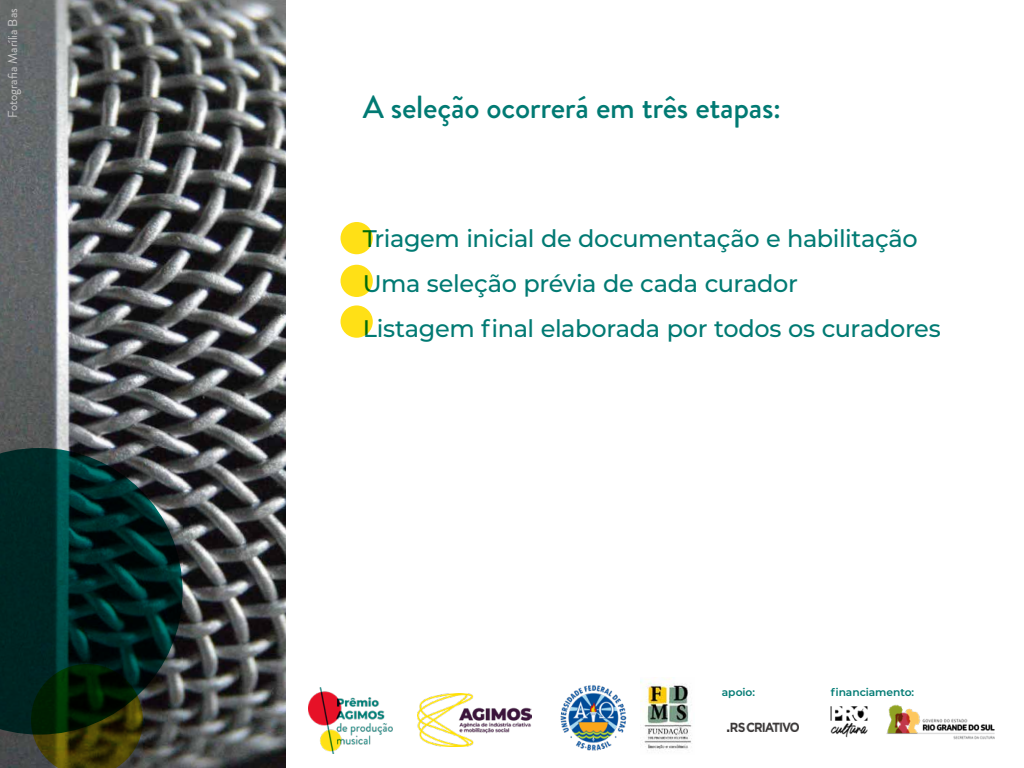
<style>
.page{position:relative;width:1024px;height:768px;background:#fff}
.page>*{position:absolute;margin:0;border:0;box-sizing:border-box;transform-origin:0 0}
.t1{font:500 32px "Brandon Grotesque";letter-spacing:-.01em;color:#017a73}
.t2{font:500 24px/44.8px "Montserrat";letter-spacing:-.015em;color:#017a73}
.t3{font:13px "Brandon Grotesque";letter-spacing:-.005em;color:#c6c6c6}
.t4{font:600 10.7px "Montserrat";letter-spacing:-.005em;color:#017a73}
</style>
<div class="page">
<img style="left:560px;top:685px;width:67px;height:66px">
<img style="left:641px;top:678px;width:51px;height:73px">
<img style="left:726px;top:722px;width:73px;height:11px">
<img style="left:830px;top:704px;width:165px;height:36px">
<img style="left:417px;top:694px;width:115px;height:53px">
<img style="left:309px;top:688px;width:84px;height:65px">
<img style="left:0;top:0;width:286px;height:768px">
<div style="left:341px;top:222px;width:32px;height:32px;background:#ffe016;border-radius:50%"></div>
<div style="left:341px;top:265px;width:32px;height:32px;background:#ffe016;border-radius:50%"></div>
<div style="left:341px;top:305px;width:32px;height:33px;background:#ffe016;border-radius:50%"></div>
<svg style="left:0;top:448px;width:183px;height:287px;background:#0c2c2b"></svg>
<svg style="left:31px;top:664px;width:112px;height:104px;background:#1d2b0b"></svg>
<p class="t3" style="left:4px;top:118px;width:111px;rotate:-90deg">Fotografia Marília Bas</p>
<h1 class="t1" style="left:363px;top:85px;width:420px">A seleção ocorrerá em três etapas:</h1>
<p class="t2" style="left:363px;top:215px;width:580px">Triagem inicial de documentação e habilitação<br>Uma seleção prévia de cada curador<br>Listagem final elaborada por todos os curadores</p>
<p class="t4" style="left:722px;top:685px;width:35px">apoio:</p>
<p class="t4" style="left:831px;top:685px;width:85px">financiamento:</p>
</div>
